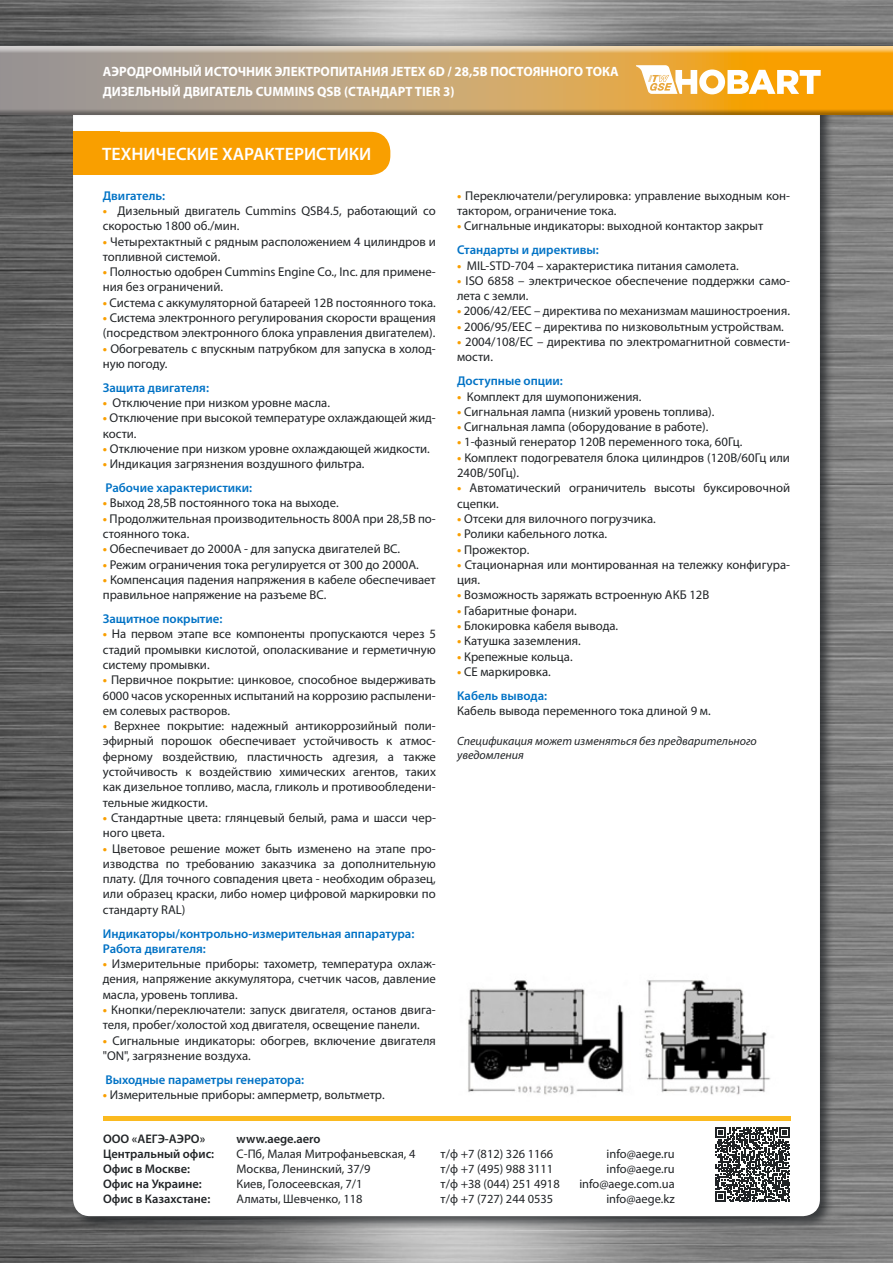
<style>
.page{position:relative;width:893px;height:1263px;background:#fff}
.page>*{position:absolute;margin:0;border:0;box-sizing:border-box;transform-origin:0 0}
.t1{font:600 18px "Myriad Pro";color:#fff}
.t2{font:700 13.5px/19.5px "Myriad Pro";color:#fff}
.t3{font:12.75px/15.3px "Myriad Pro";color:#212427}
.t4{font:600 12.75px/15.3px "Myriad Pro";color:#0072c5}
.t5{font:12.45px "Myriad Pro";color:#212427}
.t6{font:600 12.45px "Myriad Pro";color:#212427}
.t7{font:italic 12px/14.4px "Myriad Pro";color:#212427}
.s1{font-weight:700;color:#f99f00}
.s2{font-weight:600;color:#0072c5}
</style>
<div class="page">
<img style="left:0;top:0;width:893px;height:1263px">
<div style="left:71px;top:50px;width:763px;height:1180px;background:#212427;opacity:.75"></div>
<div style="left:73px;top:52px;width:747px;height:1164px;background:#fff;border-radius:17px"></div>
<div style="left:0;top:36px;width:893px;height:81px;background:#212427;opacity:.45"></div>
<div style="left:0;top:46px;width:893px;height:70px;background:#212427;opacity:.41"></div>
<svg style="left:636px;top:65px;width:185px;height:29px"></svg>
<div style="left:103px;top:1116px;width:687px;height:5px;background:#fbba20"></div>
<div style="left:73px;top:132px;width:317px;height:43px;background:#f99f00;border-radius:20px"></div>
<div style="left:73px;top:132px;width:47px;height:43px;background:#f99f00"></div>
<img style="left:468px;top:980px;width:303px;height:115px">
<svg style="left:715px;top:1127px;width:75px;height:75px"></svg>
<p class="t2" style="left:103px;top:61px;width:517px">АЭРОДРОМНЫЙ ИСТОЧНИК ЭЛЕКТРОПИТАНИЯ JETEX 6D / 28,5В ПОСТОЯННОГО ТОКА<br>ДИЗЕЛЬНЫЙ ДВИГАТЕЛЬ CUMMINS QSB (СТАНДАРТ TIER 3)</p>
<h1 class="t1" style="left:102px;top:143px;width:271px">ТЕХНИЧЕСКИЕ ХАРАКТЕРИСТИКИ</h1>
<p class="t4" style="left:103px;top:187px;width:64px">Двигатель:</p>
<p class="t3" style="left:103px;top:203px;width:335px"><span class="s1">•</span> Дизельный двигатель Cummins QSB4.5, работающий со скоростью 1800 об./мин.</p>
<p class="t3" style="left:103px;top:233px;width:335px"><span class="s1">•</span> Четырехтактный с рядным расположением 4 цилиндров и топливной системой.</p>
<p class="t3" style="left:103px;top:264px;width:335px"><span class="s1">•</span> Полностью одобрен Cummins Engine Co., Inc. для примене&shy;ния без ограничений.</p>
<p class="t3" style="left:103px;top:295px;width:335px"><span class="s1">•</span> Система с аккумуляторной батареей 12В постоянного тока.</p>
<p class="t3" style="left:103px;top:310px;width:335px"><span class="s1">•</span> Система электронного регулирования скорости вращения (посредством электронного блока управления двигателем).</p>
<p class="t3" style="left:103px;top:341px;width:335px"><span class="s1">•</span> Обогреватель с впускным патрубком для запуска в холод&shy;ную погоду.</p>
<p class="t4" style="left:103px;top:379px;width:108px">Защита двигателя:</p>
<p class="t3" style="left:103px;top:395px;width:229px"><span class="s1">•</span> Отключение при низком уровне масла.</p>
<p class="t3" style="left:103px;top:410px;width:335px"><span class="s1">•</span> Отключение при высокой температуре охлаждающей жид&shy;кости.</p>
<p class="t3" style="left:103px;top:441px;width:329px"><span class="s1">•</span> Отключение при низком уровне охлаждающей жидкости.</p>
<p class="t3" style="left:103px;top:452px;width:263px;line-height:23.9px"><span class="s1">•</span> Индикация загрязнения воздушного фильтра.<br><span class="s2">Рабочие характеристики:</span></p>
<p class="t3" style="left:103px;top:495px;width:237px"><span class="s1">•</span> Выход 28,5В постоянного тока на выходе.</p>
<p class="t3" style="left:103px;top:511px;width:335px"><span class="s1">•</span> Продолжительная производительность 800А при 28,5В по&shy;стоянного тока.</p>
<p class="t3" style="left:103px;top:541px;width:299px"><span class="s1">•</span> Обеспечивает до 2000А - для запуска двигателей ВС.</p>
<p class="t3" style="left:103px;top:556px;width:318px"><span class="s1">•</span> Режим ограничения тока регулируется от 300 до 2000А.</p>
<p class="t3" style="left:103px;top:572px;width:335px"><span class="s1">•</span> Компенсация падения напряжения в кабеле обеспечивает правильное напряжение на разъеме ВС.</p>
<p class="t4" style="left:103px;top:611px;width:121px">Защитное покрытие:</p>
<p class="t3" style="left:103px;top:626px;width:335px;text-align:justify"><span class="s1">•</span> На первом этапе все компоненты пропускаются через 5 стадий промывки кислотой, ополаскивание и герметичную систему промывки.</p>
<p class="t3" style="left:103px;top:672px;width:335px;text-align:justify"><span class="s1">•</span> Первичное покрытие: цинковое, способное выдерживать 6000 часов ускоренных испытаний на коррозию распылени&shy;ем солевых растворов.</p>
<p class="t3" style="left:103px;top:718px;width:335px;text-align:justify"><span class="s1">•</span> Верхнее покрытие: надежный антикоррозийный поли&shy;эфирный порошок обеспечивает устойчивость к атмос&shy;ферному воздействию, пластичность адгезия, а также устойчивость к воздействию химических агентов, таких как дизельное топливо, масла, гликоль и противообледени&shy;тельные жидкости.</p>
<p class="t3" style="left:103px;top:810px;width:335px"><span class="s1">•</span> Стандартные цвета: глянцевый белый, рама и шасси чер&shy;ного цвета.</p>
<p class="t3" style="left:103px;top:840px;width:335px;text-align:justify"><span class="s1">•</span> Цветовое решение может быть изменено на этапе про&shy;изводства по требованию заказчика за дополнительную плату. (Для точного совпадения цвета - необходим образец, или образец краски, либо номер цифровой маркировки по стандарту RAL)</p>
<p class="t4" style="left:103px;top:925px;width:313px">Индикаторы/контрольно-измерительная аппаратура:<br>Работа двигателя:</p>
<p class="t3" style="left:103px;top:956px;width:335px;text-align:justify"><span class="s1">•</span> Измерительные приборы: тахометр, температура охлаж&shy;дения, напряжение аккумулятора, счетчик часов, давление масла, уровень топлива.</p>
<p class="t3" style="left:103px;top:1002px;width:335px"><span class="s1">•</span> Кнопки/переключатели: запуск двигателя, останов двига&shy;теля, пробег/холостой ход двигателя, освещение панели.</p>
<p class="t3" style="left:103px;top:1032px;width:335px"><span class="s1">•</span> Сигнальные индикаторы: обогрев, включение двигателя "ON", загрязнение воздуха.</p>
<p class="t4" style="left:106px;top:1071px;width:200px">Выходные параметры генератора:</p>
<p class="t3" style="left:103px;top:1087px;width:283px"><span class="s1">•</span> Измерительные приборы: амперметр, вольтметр.</p>
<p class="t3" style="left:457px;top:188px;width:334px"><span class="s1">•</span> Переключатели/регулировка: управление выходным кон&shy;тактором, ограничение тока.</p>
<p class="t3" style="left:457px;top:214px;width:308px;line-height:23.9px"><span class="s1">•</span> Сигнальные индикаторы: выходной контактор закрыт<br><span class="s2">Стандарты и директивы:</span></p>
<p class="t3" style="left:457px;top:257px;width:283px"><span class="s1">•</span> MIL-STD-704 – характеристика питания самолета.</p>
<p class="t3" style="left:457px;top:273px;width:334px"><span class="s1">•</span> ISO 6858 – электрическое обеспечение поддержки само&shy;лета с земли.</p>
<p class="t3" style="left:457px;top:303px;width:334px"><span class="s1">•</span> 2006/42/EEC – директива по механизмам машиностроения.</p>
<p class="t3" style="left:457px;top:319px;width:328px"><span class="s1">•</span> 2006/95/EEC – директива по низковольтным устройствам.</p>
<p class="t3" style="left:457px;top:334px;width:334px"><span class="s1">•</span> 2004/108/EC – директива по электромагнитной совмести&shy;мости.</p>
<p class="t4" style="left:457px;top:373px;width:107px">Доступные опции:</p>
<p class="t3" style="left:457px;top:388px;width:186px"><span class="s1">•</span> Комплект для шумопонижения.</p>
<p class="t3" style="left:457px;top:404px;width:259px"><span class="s1">•</span> Сигнальная лампа (низкий уровень топлива).</p>
<p class="t3" style="left:457px;top:419px;width:253px"><span class="s1">•</span> Сигнальная лампа (оборудование в работе).</p>
<p class="t3" style="left:457px;top:434px;width:287px"><span class="s1">•</span> 1-фазный генератор 120В переменного тока, 60Гц.</p>
<p class="t3" style="left:457px;top:450px;width:334px"><span class="s1">•</span> Комплект подогревателя блока цилиндров (120В/60Гц или<br>240В/50Гц).</p>
<p class="t3" style="left:457px;top:480px;width:334px"><span class="s1">•</span> Автоматический ограничитель высоты буксировочной сцепки.</p>
<p class="t3" style="left:457px;top:511px;width:200px"><span class="s1">•</span> Отсеки для вилочного погрузчика.</p>
<p class="t3" style="left:457px;top:526px;width:152px"><span class="s1">•</span> Ролики кабельного лотка.</p>
<p class="t3" style="left:457px;top:541px;width:74px"><span class="s1">•</span> Прожектор.</p>
<p class="t3" style="left:457px;top:557px;width:334px"><span class="s1">•</span> Стационарная или монтированная на тележку конфигура&shy;ция.</p>
<p class="t3" style="left:457px;top:587px;width:254px"><span class="s1">•</span> Возможность заряжать встроенную АКБ 12В</p>
<p class="t3" style="left:457px;top:603px;width:121px"><span class="s1">•</span> Габаритные фонари.</p>
<p class="t3" style="left:457px;top:618px;width:163px"><span class="s1">•</span> Блокировка кабеля вывода.</p>
<p class="t3" style="left:457px;top:633px;width:125px"><span class="s1">•</span> Катушка заземления.</p>
<p class="t3" style="left:457px;top:648px;width:117px"><span class="s1">•</span> Крепежные кольца.</p>
<p class="t3" style="left:457px;top:659px;width:95px;line-height:23.9px"><span class="s1">•</span> СЕ маркировка.<br><span class="s2">Кабель вывода:</span></p>
<p class="t3" style="left:457px;top:703px;width:255px">Кабель вывода переменного тока длиной 9 м.</p>
<p class="t7" style="left:457px;top:733px;width:301px">Спецификация может изменяться без предварительного уведомления</p>
<p class="t6" style="left:103px;top:1130px;width:104px">ООО «АЕГЭ-АЭРО»</p>
<p class="t6" style="left:237px;top:1130px;width:85px">www.aege.aero</p>
<p class="t6" style="left:103px;top:1145px;width:113px">Центральный офис:</p>
<p class="t5" style="left:237px;top:1146px;width:180px">С-Пб, Малая Митрофаньевская, 4</p>
<p class="t5" style="left:441px;top:1146px;width:114px">т/ф +7 (812) 326 1166</p>
<p class="t5" style="left:607px;top:1146px;width:70px">info@aege.ru</p>
<p class="t6" style="left:103px;top:1160px;width:88px">Офис в Москве:</p>
<p class="t5" style="left:237px;top:1161px;width:135px">Москва, Ленинский, 37/9</p>
<p class="t5" style="left:441px;top:1161px;width:114px">т/ф +7 (495) 988 3111</p>
<p class="t5" style="left:607px;top:1161px;width:70px">info@aege.ru</p>
<p class="t6" style="left:103px;top:1175px;width:100px">Офис на Украине:</p>
<p class="t5" style="left:237px;top:1176px;width:127px">Киев, Голосеевская, 7/1</p>
<p class="t5" style="left:441px;top:1176px;width:121px">т/ф +38 (044) 251 4918</p>
<p class="t5" style="left:579px;top:1176px;width:97px">info@aege.com.ua</p>
<p class="t6" style="left:103px;top:1190px;width:109px">Офис в Казахстане:</p>
<p class="t5" style="left:237px;top:1191px;width:127px">Алматы, Шевченко, 118</p>
<p class="t5" style="left:441px;top:1191px;width:114px">т/ф +7 (727) 244 0535</p>
<p class="t5" style="left:606px;top:1191px;width:70px">info@aege.kz</p>
</div>
